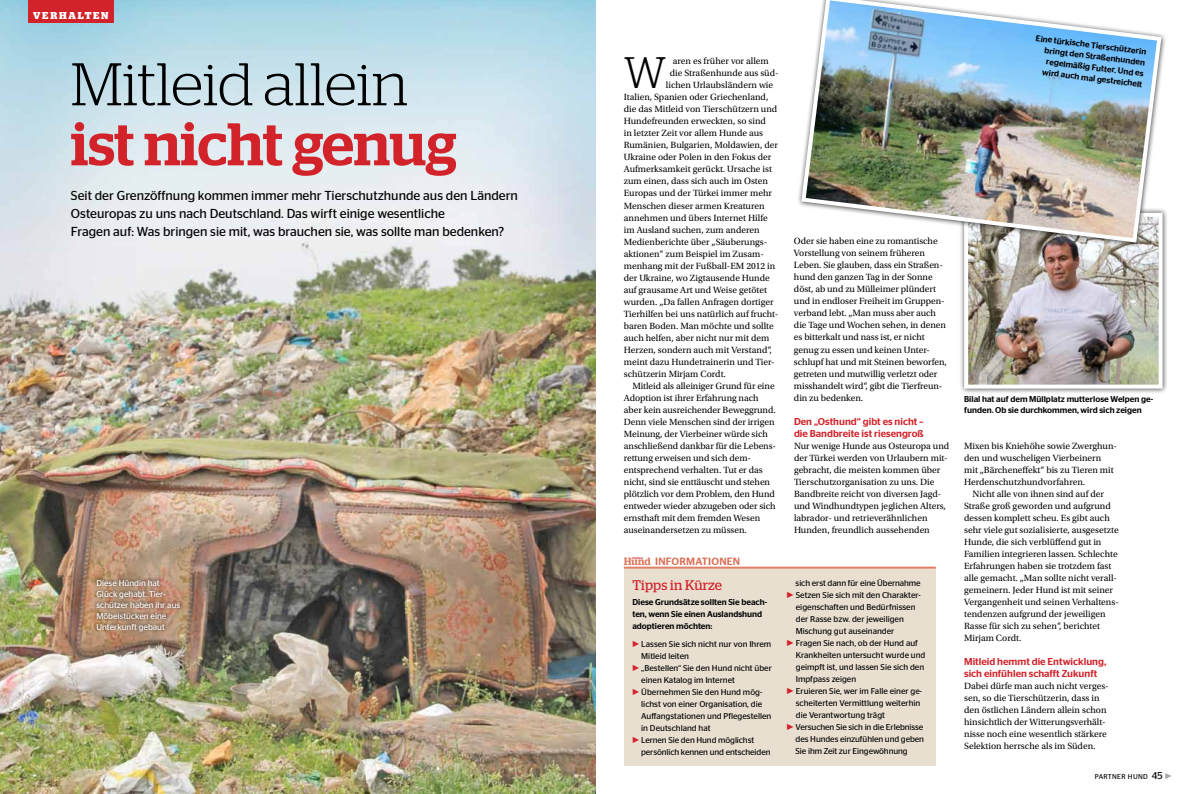
<style>
.page{position:relative;width:1191px;height:794px;background:#fff}
.page>*{position:absolute;margin:0;border:0;box-sizing:border-box;transform-origin:0 0}
.t1{font:300 60px "Stag";color:#000}
.t2{font:500 60px "Stag";letter-spacing:-.01em;color:#d2232a}
.t3{font:300 44px "Stag";color:#000}
.t4{font:14px "Stag";letter-spacing:.015em;color:#d2232a}
.t5{font:13px/18px "Stag Sans";color:#000}
.t6{font:11px "Utopia Std";color:#a7a9ac}
.t7{font:500 10.5px "Stag Sans";letter-spacing:.02em;color:#dd6d54}
.t8{font:500 10px/12px "Stag Sans";color:#d2232a}
.t9{font:700 10px "Stag";letter-spacing:.165em;color:#fff}
.t10{font:9.5px/12px "Utopia Std";color:#000}
.t11{font:8.5px "Stag Sans";color:#000}
.t12{font:500 8.5px/11px "Stag Sans";color:#000}
.t13{font:8.5px/11px "Stag Sans";color:#fff}
.t14{font:7px "Stag Sans";letter-spacing:.05em;color:#000}
.s1{color:#d2232a}
.s2{font-size:10px}
</style>
<div class="page">
<div style="left:959px;top:208px;width:209px;height:186px;background:#000;opacity:.75"></div>
<img style="left:969px;top:248px;width:188px;height:135px">
<div style="left:964px;top:213px;width:198px;height:175px;border:4px solid #fff"></div>
<div style="left:624px;top:568px;width:311px;height:197px;background:#e9dfd1"></div>
<hr style="left:624px;top:566px;width:311px;height:2px;background:#e18067">
<svg style="left:624px;top:557px;width:26px;height:8px"></svg>
<img style="left:0;top:0;width:595px;height:794px">
<div style="left:28px;top:0;width:85px;height:23px;background:#d2232a"></div>
<div style="left:796px;top:0;width:370px;height:248px;background:#000;opacity:.75"></div>
<img style="left:799px;top:0;width:364px;height:245px">
<div style="left:94px;top:576px;width:90px;height:58px;background:#000;opacity:.75"></div>
<p class="t9" style="left:33px;top:10px;width:77px">VERHALTEN</p>
<h1 class="t1" style="left:71px;top:50px;width:339px">Mitleid allein</h1>
<h1 class="t2" style="left:71px;top:109px;width:387px">ist nicht genug</h1>
<h3 class="t5" style="left:71px;top:186px;width:448px">Seit der Grenzöffnung kommen immer mehr Tierschutzhunde aus den Ländern<br>Osteuropas zu uns nach Deutschland. Das wirft einige wesentliche<br>Fragen auf: Was bringen sie mit, was brauchen sie, was sollte man bedenken?</h3>
<p class="t13" style="left:96px;top:577px;width:85px">Diese Hündin hat<br>Glück gehabt. Tier&shy;schützer haben ihr aus<br>Möbelstücken eine<br>Unterkunft gebaut</p>
<h2 class="t3" style="left:624px;top:48px;width:44px">W</h2>
<p class="t10" style="left:673px;top:56px;width:97px">aren es früher vor allem</p>
<p class="t10" style="left:670px;top:68px;width:110px">die Straßenhunde aus süd-</p>
<p class="t10" style="left:666px;top:80px;width:109px">lichen Urlaubsländern wie</p>
<p class="t10" style="left:624px;top:92px;width:146px">Italien, Spanien oder Griechenland,</p>
<p class="t10" style="left:624px;top:104px;width:155px">die das Mitleid von Tierschützern und</p>
<p class="t10" style="left:624px;top:116px;width:144px">Hundefreunden erweckten, so sind</p>
<p class="t10" style="left:624px;top:128px;width:141px">in letzter Zeit vor allem Hunde aus</p>
<p class="t10" style="left:624px;top:140px;width:156px">Rumänien, Bulgarien, Moldawien, der</p>
<p class="t10" style="left:624px;top:152px;width:149px">Ukraine oder Polen in den Fokus der</p>
<p class="t10" style="left:624px;top:164px;width:150px">Aufmerksamkeit gerückt. Ursache ist</p>
<p class="t10" style="left:624px;top:176px;width:146px">zum einen, dass sich auch im Osten</p>
<p class="t10" style="left:624px;top:188px;width:150px">Europas und der Türkei immer mehr</p>
<p class="t10" style="left:624px;top:200px;width:142px">Menschen dieser armen Kreaturen</p>
<p class="t10" style="left:624px;top:212px;width:145px">annehmen und übers Internet Hilfe</p>
<p class="t10" style="left:624px;top:224px;width:137px">im Ausland suchen, zum anderen</p>
<p class="t10" style="left:624px;top:236px;width:145px">Medienberichte über „Säuberungs-</p>
<p class="t10" style="left:624px;top:248px;width:142px">aktionen“ zum Beispiel im Zusam-</p>
<p class="t10" style="left:624px;top:260px;width:153px">menhang mit der Fußball-EM 2012 in</p>
<p class="t10" style="left:624px;top:272px;width:148px">der Ukraine, wo Zigtausende Hunde</p>
<p class="t10" style="left:624px;top:284px;width:145px">auf grausame Art und Weise getötet</p>
<p class="t10" style="left:624px;top:296px;width:151px">wurden. „Da fallen Anfragen dortiger</p>
<p class="t10" style="left:624px;top:308px;width:156px">Tierhilfen bei uns natürlich auf frucht-</p>
<p class="t10" style="left:624px;top:320px;width:152px">baren Boden. Man möchte und sollte</p>
<p class="t10" style="left:624px;top:331px;width:147px">auch helfen, aber nicht nur mit dem</p>
<p class="t10" style="left:624px;top:343px;width:150px">Herzen, sondern auch mit Verstand“,</p>
<p class="t10" style="left:624px;top:355px;width:152px">meint dazu Hundetrainerin und Tier-</p>
<p class="t10" style="left:624px;top:367px;width:104px">schützerin Mirjam Cordt.</p>
<p class="t10" style="left:632px;top:379px;width:144px">Mitleid als alleiniger Grund für eine</p>
<p class="t10" style="left:624px;top:391px;width:136px">Adoption ist ihrer Erfahrung nach</p>
<p class="t10" style="left:624px;top:403px;width:153px">aber kein ausreichender Beweggrund.</p>
<p class="t10" style="left:624px;top:415px;width:152px">Denn viele Menschen sind der irrigen</p>
<p class="t10" style="left:624px;top:427px;width:145px">Meinung, der Vierbeiner würde sich</p>
<p class="t10" style="left:624px;top:439px;width:154px">anschließend dankbar für die Lebens-</p>
<p class="t10" style="left:624px;top:451px;width:129px">rettung erweisen und sich dem-</p>
<p class="t10" style="left:624px;top:463px;width:140px">entsprechend verhalten. Tut er das</p>
<p class="t10" style="left:624px;top:475px;width:148px">nicht, sind sie enttäuscht und stehen</p>
<p class="t10" style="left:624px;top:487px;width:153px">plötzlich vor dem Problem, den Hund</p>
<p class="t10" style="left:624px;top:499px;width:153px">entweder wieder abzugeben oder sich</p>
<p class="t10" style="left:624px;top:511px;width:138px">ernsthaft mit dem fremden Wesen</p>
<p class="t10" style="left:624px;top:523px;width:125px">auseinandersetzen zu müssen.</p>
<p class="t7" style="left:655px;top:555px;width:87px">informationen</p>
<h3 class="t4" style="left:632px;top:577px;width:91px">Tipps in Kürze</h3>
<p class="t12" style="left:632px;top:596px;width:136px;line-height:12px">Diese Grundsätze sollten Sie beach&shy;ten, wenn Sie einen Auslandshund adoptieren möchten:</p>
<p class="t11" style="left:632px;top:639px;width:140px"><span class="s1">▶</span> Lassen Sie sich nicht nur von Ihrem</p>
<p class="t11" style="left:641px;top:651px;width:49px">Mitleid leiten</p>
<p class="t11" style="left:632px;top:663px;width:141px"><span class="s1">▶</span> „Bestellen“ Sie den Hund nicht über</p>
<p class="t11" style="left:641px;top:675px;width:95px">einen Katalog im Internet</p>
<p class="t11" style="left:632px;top:687px;width:131px"><span class="s1">▶</span> Übernehmen Sie den Hund mög-</p>
<p class="t11" style="left:641px;top:699px;width:122px">lichst von einer Organisation, die</p>
<p class="t11" style="left:641px;top:711px;width:132px">Auffangstationen und Pflegestellen</p>
<p class="t11" style="left:641px;top:723px;width:71px">in Deutschland hat</p>
<p class="t11" style="left:632px;top:735px;width:123px"><span class="s1">▶</span> Lernen Sie den Hund möglichst</p>
<p class="t11" style="left:641px;top:747px;width:131px">persönlich kennen und entscheiden</p>
<p class="t12" style="left:1036px;top:33px;width:115px;text-align:right;rotate:7deg">Eine türkische Tierschützerin bringtden Straßenhunden regelmäßig Futter. Und es wird auch mal gestreichelt</p>
<p class="t10" style="left:794px;top:235px;width:154px">Oder sie haben eine zu romantische Vorstellung von seinem früheren Leben. Sie glauben, dass ein Straßen&shy;hund den ganzen Tag in der Sonne döst, ab und zu Mülleimer plündert und in endloser Freiheit im Gruppen&shy;verband lebt. „Man muss aber auch die Tage und Wochen sehen, in denen es bitterkalt und nass ist, er nicht genug zu essen und keinen Unter&shy;schlupf hat und mit Steinen beworfen, getreten und mutwillig verletzt oder misshandelt wird“, gibt die Tierfreun&shy;din zu bedenken.</p>
<p class="t8" style="left:794px;top:415px;width:131px">Den „Osthund“ gibt es nicht – die Bandbreite ist riesengroß</p>
<p class="t10" style="left:794px;top:440px;width:157px">Nur wenige Hunde aus Osteuropa und der Türkei werden von Urlaubern mit&shy;gebracht, die meisten kommen über Tierschutzorganisation zu uns. Die Bandbreite reicht von diversen Jagd&shy;und Windhundtypen jeglichen Alters, labrador- und retrieverähnlichen Hunden, freundlich aussehenden</p>
<p class="t10" style="left:964px;top:440px;width:154px">Mixen bis Kniehöhe sowie Zwerghun&shy;den und wuscheligen Vierbeinern mit „Bärcheneffekt“ bis zu Tieren mit Herdenschutzhundvorfahren.</p>
<p class="t12" style="left:964px;top:393px;width:191px">Bilal hat auf dem Müllplatz mutterlose Welpen ge&shy;funden. Ob sie durchkommen, wird sich zeigen</p>
<p class="t10" style="left:964px;top:488px;width:156px;text-indent:9px">Nicht alle von ihnen sind auf der Straße groß geworden und aufgrund dessen komplett scheu. Es gibt auch sehr viele gut sozialisierte, ausgesetzte Hunde, die sich verblüffend gut in Familien integrieren lassen. Schlechte Erfahrungen haben sie trotzdem fast alle gemacht. „Man sollte nicht verall&shy;gemeinern. Jeder Hund ist mit seiner Vergangenheit und seinen Verhaltens&shy;tendenzen aufgrund der jeweiligen Rasse für sich zu sehen“, berichtet Mirjam Cordt.</p>
<p class="t8" style="left:964px;top:655px;width:144px">Mitleid hemmt die Entwicklung, sich einfühlen schafft Zukunft</p>
<p class="t10" style="left:964px;top:680px;width:146px">Dabei dürfe man auch nicht verges&shy;sen, so die Tierschützerin, dass in den östlichen Ländern allein schon hinsichtlich der Witterungsverhält&shy;nisse noch eine wesentlich stärkere Selektion herrsche als im Süden.</p>
<p class="t11" style="left:795px;top:578px;width:126px">sich erst dann für eine Übernahme</p>
<p class="t11" style="left:787px;top:590px;width:135px"><span class="s1">▶</span> Setzen Sie sich mit den Charakter-</p>
<p class="t11" style="left:796px;top:602px;width:121px">eigenschaften und Bedürfnissen</p>
<p class="t11" style="left:796px;top:614px;width:110px">der Rasse bzw. der jeweiligen</p>
<p class="t11" style="left:796px;top:626px;width:100px">Mischung gut auseinander</p>
<p class="t11" style="left:787px;top:638px;width:133px"><span class="s1">▶</span> Fragen Sie nach, ob der Hund auf</p>
<p class="t11" style="left:796px;top:650px;width:131px">Krankheiten untersucht wurde und</p>
<p class="t11" style="left:796px;top:662px;width:130px">geimpft ist, und lassen Sie sich den</p>
<p class="t11" style="left:796px;top:674px;width:62px">Impfpass zeigen</p>
<p class="t11" style="left:787px;top:686px;width:137px"><span class="s1">▶</span> Eruieren Sie, wer im Falle einer ge-</p>
<p class="t11" style="left:796px;top:698px;width:126px">scheiterten Vermittlung weiterhin</p>
<p class="t11" style="left:796px;top:710px;width:91px">die Verantwortung trägt</p>
<p class="t11" style="left:787px;top:722px;width:138px"><span class="s1">▶</span> Versuchen Sie sich in die Erlebnisse</p>
<p class="t11" style="left:795px;top:734px;width:130px">des Hundes einzufühlen und geben</p>
<p class="t11" style="left:795px;top:746px;width:114px">Sie ihm Zeit zur Eingewöhnung</p>
<p class="t14" style="left:1094px;top:773px;width:69px">partner hund <span class="s2">45</span></p>
<p class="t6" style="left:1164px;top:770px;width:9px">▶</p>
</div>
